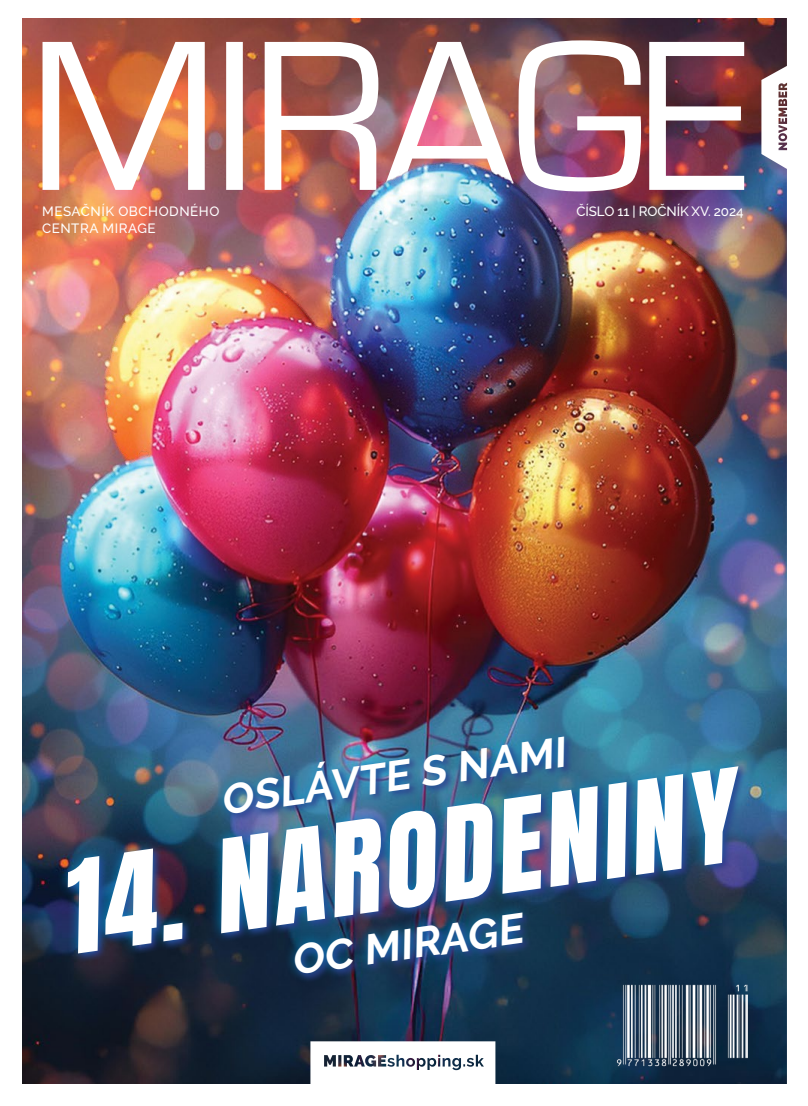
<style>
.page{position:relative;width:808px;height:1106px;background:#fff}
.page>*{position:absolute;margin:0;border:0;box-sizing:border-box;transform-origin:0 0}
.t1{font:italic 108.75px "Anton";color:#fff}
.t2{font:italic 700 42px "Raleway";color:#fff}
.t3{font:500 13.35px/16.5px "Raleway";letter-spacing:.04em;color:#fff}
.t4{font:500 13.35px "Raleway";letter-spacing:-.01em;color:#fff}
</style>
<div class="page">
<img style="left:22px;top:18px;width:739px;height:1066px">
<svg style="left:43px;top:40px;width:28px;height:151px"></svg>
<img style="left:761px;top:18px;width:27px;height:1066px">
<img style="left:602px;top:1018px;width:145px;height:52px">
<img style="left:43px;top:691px;width:728px;height:327px">
<svg style="left:310px;top:1041px;width:185px;height:43px"></svg>
<img style="left:71px;top:18px;width:680px;height:612px">
<p class="t3" style="left:42px;top:203px;width:179px">MESAČNÍK OBCHODNÉHO<br>CENTRA MIRAGE</p>
<p class="t4" style="left:577px;top:203px;width:168px">ČÍSLO 11 | ROČNÍK XV. 2024</p>
<h2 class="t2" style="left:217px;top:776px;width:349px;rotate:-8deg">OSLÁVTE S NAMI</h2>
<h1 class="t1" style="left:51px;top:855px;width:680px;rotate:-8deg">14. NARODENINY</h1>
<h2 class="t2" style="left:288px;top:937px;width:234px;rotate:-8deg">OC MIRAGE</h2>
</div>
